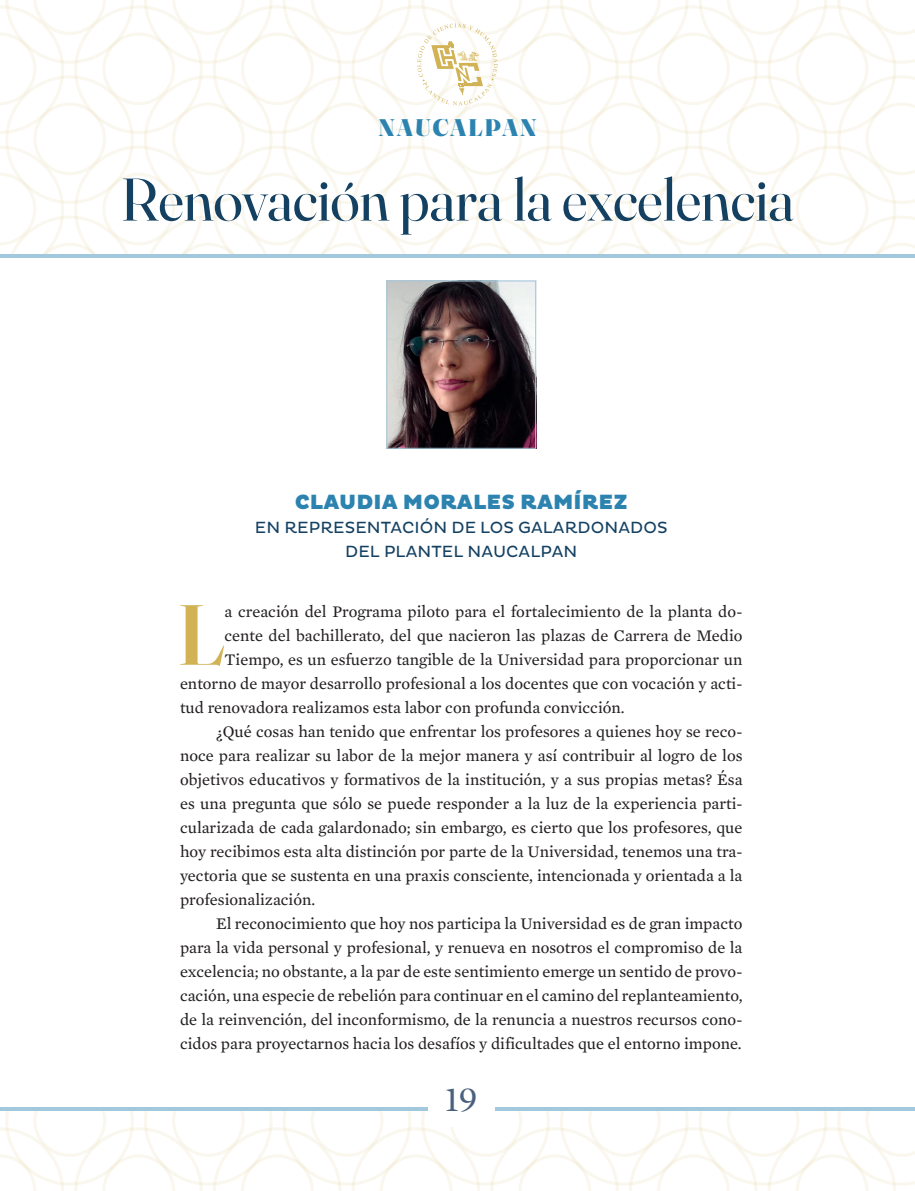
<style>
.page{position:relative;width:915px;height:1191px;background:#fff}
.page>*{position:absolute;margin:0;border:0;box-sizing:border-box;transform-origin:0 0}
.t1{font:600 85.05px "Fraunces 144 pt";color:#d1b356}
.t2{font:60px "Fraunces 144 pt";color:#144162}
.t3{font:36px "Mercury Display";color:#4a607d}
.t4{font:900 24px "Fraunces 144 pt";letter-spacing:.075em;color:#2c83b0}
.t5{font:900 21px "Pluto";letter-spacing:.005em;color:#2c83b0}
.t6{font:16.5px "Mercury Text G2";color:#231f20}
.t7{font:16.5px/24px "Pluto";letter-spacing:.005em;color:#144162;text-align:center}
</style>
<div class="page">
<svg style="left:0;top:1110px;width:914px;height:81px"></svg>
<hr style="left:1px;top:1107px;width:913px;height:3px;background:#a2c8de">
<img style="left:388px;top:282px;width:146px;height:164px">
<div style="left:386px;top:280px;width:150px;height:168px;border:1px solid #a2c8de"></div>
<svg style="left:0;top:0;width:914px;height:258px"></svg>
<div style="left:427px;top:1084px;width:67px;height:42px;background:#fff"></div>
<h3 class="t4" style="left:378px;top:109px;width:159px">NAUCALPAN</h3>
<h2 class="t2" style="left:120px;top:153px;width:674px">Renovación para la excelencia</h2>
<p class="t5" style="left:294px;top:489px;width:334px">CLAUDIA MORALES RAMÍREZ</p>
<p class="t7" style="left:255px;top:515px;width:414px">EN REPRESENTACIÓN DE LOS GALARDONADOS<br>DEL PLANTEL NAUCALPAN</p>
<h1 class="t1" style="left:177px;top:568px;width:49px">L</h1>
<p class="t6" style="left:224px;top:601px;width:519px">a creación del Programa piloto para el fortalecimiento de la planta do-</p>
<p class="t6" style="left:224px;top:625px;width:519px">cente del bachillerato, del que nacieron las plazas de Carrera de Medio</p>
<p class="t6" style="left:224px;top:649px;width:519px">Tiempo, es un esfuerzo tangible de la Universidad para proporcionar un</p>
<p class="t6" style="left:180px;top:673px;width:563px">entorno de mayor desarrollo profesional a los docentes que con vocación y acti-</p>
<p class="t6" style="left:180px;top:697px;width:446px">tud renovadora realizamos esta labor con profunda convicción.</p>
<p class="t6" style="left:216px;top:721px;width:527px">¿Qué cosas han tenido que enfrentar los profesores a quienes hoy se reco-</p>
<p class="t6" style="left:180px;top:745px;width:563px">noce para realizar su labor de la mejor manera y así contribuir al logro de los</p>
<p class="t6" style="left:180px;top:769px;width:564px">objetivos educativos y formativos de la institución, y a sus propias metas? Ésa</p>
<p class="t6" style="left:180px;top:793px;width:564px">es una pregunta que sólo se puede responder a la luz de la experiencia parti-</p>
<p class="t6" style="left:180px;top:817px;width:563px">cularizada de cada galardonado; sin embargo, es cierto que los profesores, que</p>
<p class="t6" style="left:180px;top:841px;width:564px">hoy recibimos esta alta distinción por parte de la Universidad, tenemos una tra-</p>
<p class="t6" style="left:180px;top:865px;width:563px">yectoria que se sustenta en una praxis consciente, intencionada y orientada a la</p>
<p class="t6" style="left:180px;top:889px;width:137px">profesionalización.</p>
<p class="t6" style="left:216px;top:913px;width:527px">El reconocimiento que hoy nos participa la Universidad es de gran impacto</p>
<p class="t6" style="left:180px;top:937px;width:563px">para la vida personal y profesional, y renueva en nosotros el compromiso de la</p>
<p class="t6" style="left:180px;top:961px;width:563px">excelencia; no obstante, a la par de este sentimiento emerge un sentido de provo-</p>
<p class="t6" style="left:180px;top:985px;width:563px">cación, una especie de rebelión para continuar en el camino del replanteamiento,</p>
<p class="t6" style="left:180px;top:1009px;width:563px">de la reinvención, del inconformismo, de la renuncia a nuestros recursos cono-</p>
<p class="t6" style="left:180px;top:1033px;width:562px">cidos para proyectarnos hacia los desafíos y dificultades que el entorno impone.</p>
<h3 class="t3" style="left:445px;top:1078px;width:34px">19</h3>
</div>
